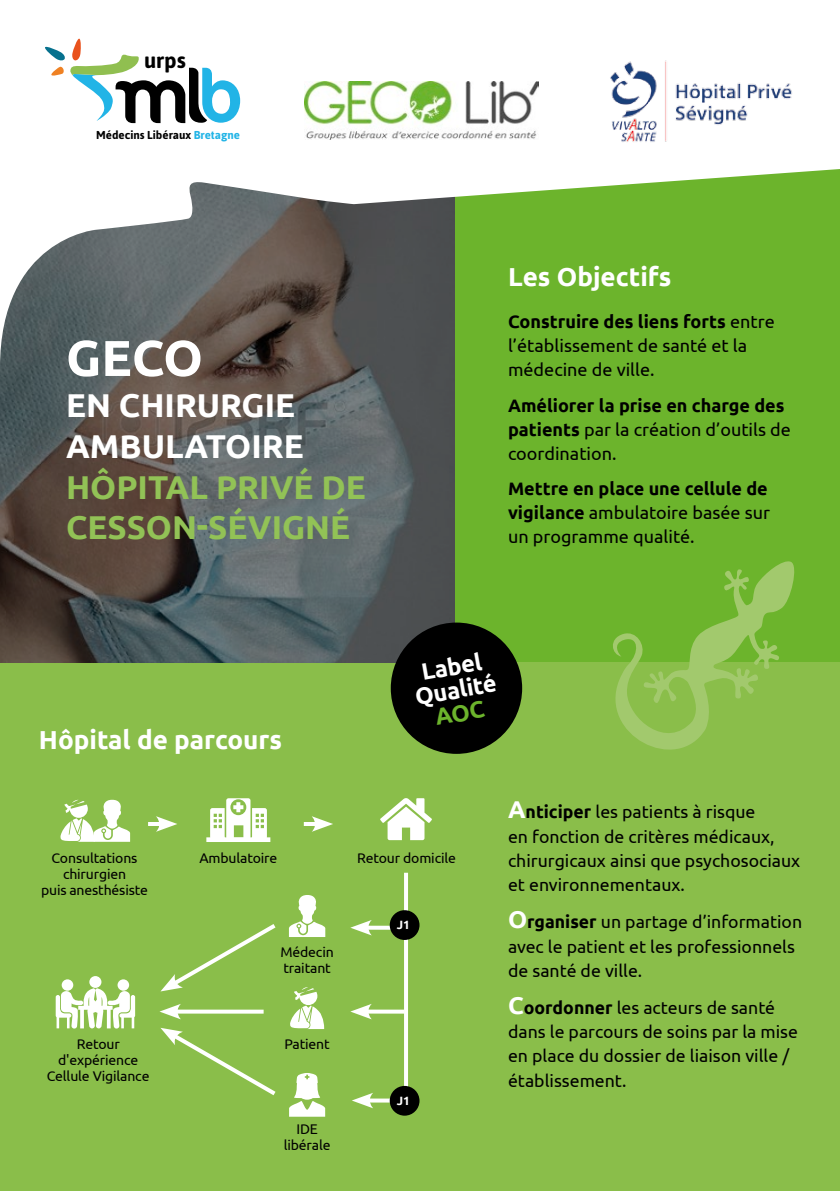
<style>
.page{position:relative;width:840px;height:1191px;background:#fff}
.page>*{position:absolute;margin:0;border:0;box-sizing:border-box;transform-origin:0 0}
.t1{font:700 50.2px "Ubuntu";color:#fff}
.t2{font:700 33px/40.8px "Ubuntu";color:#92c256}
.t3{font:700 33px/40.8px "Ubuntu";color:#fff}
.t4{font:700 26px "Ubuntu";color:#fff}
.t5{font:700 23.6px "Ubuntu";color:#fff}
.t6{font:700 21.8px "Asap";color:#000}
.t7{font:18px/24px "Ubuntu";color:#000}
.t8{font:17.6px/24.2px "Ubuntu";color:#000}
.t9{font:14px "Ubuntu";letter-spacing:-.01em;color:#000}
.t10{font:700 12px "Ubuntu";color:#fff}
.t11{font:700 11.4px "Asap";color:#000}
.s1{color:#22b4e6}
.s2{font-weight:700}
.s3{font-weight:700;font-size:24.2px;color:#fff}
</style>
<div class="page">
<div style="left:454px;top:160px;width:385px;height:502px;background:#6cb42c"></div>
<div style="left:0;top:662px;width:839px;height:529px;background:#8abe4a"></div>
<img style="left:0;top:368px;width:454px;height:294px">
<svg style="left:0;top:81px;width:839px;height:287px"></svg>
<svg style="left:44px;top:38px;width:196px;height:85px"></svg>
<img style="left:597px;top:60px;width:203px;height:92px">
<img style="left:304px;top:82px;width:233px;height:57px">
<svg style="left:613px;top:561px;width:182px;height:189px"></svg>
<hr style="left:148px;top:822px;width:15px;height:4px;background:#fff">
<svg style="left:156px;top:816px;width:21px;height:15px"></svg>
<hr style="left:303px;top:822px;width:16px;height:4px;background:#fff">
<svg style="left:312px;top:816px;width:21px;height:15px"></svg>
<svg style="left:60px;top:799px;width:70px;height:43px"></svg>
<svg style="left:206px;top:798px;width:64px;height:44px"></svg>
<svg style="left:289px;top:895px;width:36px;height:42px"></svg>
<svg style="left:290px;top:987px;width:34px;height:42px"></svg>
<svg style="left:380px;top:798px;width:51px;height:42px"></svg>
<svg style="left:289px;top:1073px;width:36px;height:43px"></svg>
<div style="left:89px;top:976px;width:12px;height:12px;background:#fff;border-radius:50%"></div>
<div style="left:62px;top:979px;width:11px;height:11px;background:#fff;border-radius:50%"></div>
<div style="left:117px;top:979px;width:12px;height:11px;background:#fff;border-radius:50%"></div>
<svg style="left:56px;top:988px;width:79px;height:40px"></svg>
<div style="left:390px;top:622px;width:132px;height:132px;background:#000;border-radius:50%"></div>
<svg style="left:350px;top:872px;width:60px;height:236px"></svg>
<svg style="left:181px;top:1009px;width:82px;height:4px"></svg>
<svg style="left:159px;top:1004px;width:22px;height:15px"></svg>
<div style="left:389px;top:910px;width:30px;height:30px;background:#000;border-radius:50%"></div>
<div style="left:389px;top:1086px;width:30px;height:29px;background:#000;border-radius:50%"></div>
<svg style="left:161px;top:924px;width:115px;height:67px"></svg>
<svg style="left:160px;top:1027px;width:116px;height:69px"></svg>
<p class="t6" style="left:144px;top:47px;width:43px">urps</p>
<p class="t11" style="left:96px;top:129px;width:145px">Médecins Libéraux <span class="s1">Bretagne</span></p>
<p class="t1" style="left:66px;top:328px;width:138px">GECO</p>
<p class="t3" style="left:66px;top:384px;width:239px">EN CHIRURGIE<br>AMBULATOIRE</p>
<p class="t2" style="left:66px;top:466px;width:301px">HÔPITAL PRIVÉ DE<br>CESSON-SÉVIGNÉ</p>
<p class="t4" style="left:507px;top:261px;width:165px">Les Objectifs</p>
<p class="t7" style="left:507px;top:309px;width:268px"><span class="s2">Construire des liens forts</span> entre l’établissement de santé et la médecine de ville.</p>
<p class="t7" style="left:507px;top:393px;width:284px"><span class="s2">Améliorer la prise en charge des patients</span> par la création d’outils de coordination.</p>
<p class="t7" style="left:507px;top:476px;width:263px"><span class="s2">Mettre en place une cellule de vigilance</span> ambulatoire basée sur un programme qualité.</p>
<p class="t4" style="left:39px;top:724px;width:244px">Hôpital de parcours</p>
<p class="t9" style="left:52px;top:849px;width:87px">Consultations</p>
<p class="t9" style="left:63px;top:865px;width:65px">chirurgien</p>
<p class="t9" style="left:41px;top:881px;width:108px">puis anesthésiste</p>
<p class="t9" style="left:77px;top:1035px;width:45px">Retour</p>
<p class="t9" style="left:58px;top:1051px;width:82px">d'expérience</p>
<p class="t9" style="left:47px;top:1067px;width:104px">Cellule Vigilance</p>
<p class="t9" style="left:199px;top:849px;width:79px">Ambulatoire</p>
<p class="t9" style="left:280px;top:943px;width:55px">Médecin</p>
<p class="t9" style="left:283px;top:959px;width:49px">traitant</p>
<p class="t9" style="left:284px;top:1035px;width:47px">Patient</p>
<p class="t9" style="left:296px;top:1120px;width:23px">IDE</p>
<p class="t9" style="left:283px;top:1136px;width:48px">libérale</p>
<p class="t5" style="left:419px;top:657px;width:62px;rotate:-10deg">Label</p>
<p class="t5" style="left:412px;top:682px;width:83px;rotate:-10deg">Qualité</p>
<p class="t9" style="left:357px;top:849px;width:100px">Retour domicile</p>
<p class="t10" style="left:396px;top:917px;width:15px">J1</p>
<p class="t10" style="left:396px;top:1093px;width:15px">J1</p>
<p class="t8" style="left:507px;top:799px;width:293px"><span class="s3">A</span><span class="s2">nticiper</span> les patients à risque<br>en fonction de critères médicaux, chirurgicaux ainsi que psychosociaux et environnementaux.</p>
<p class="t8" style="left:507px;top:909px;width:295px"><span class="s3">O</span><span class="s2">rganiser</span> un partage d’information avec le patient et les professionnels de santé de ville.</p>
<p class="t8" style="left:507px;top:995px;width:291px"><span class="s3">C</span><span class="s2">oordonner</span> les acteurs de santé dans le parcours de soins par la mise en place du dossier de liaison ville / établissement.</p>
</div>
